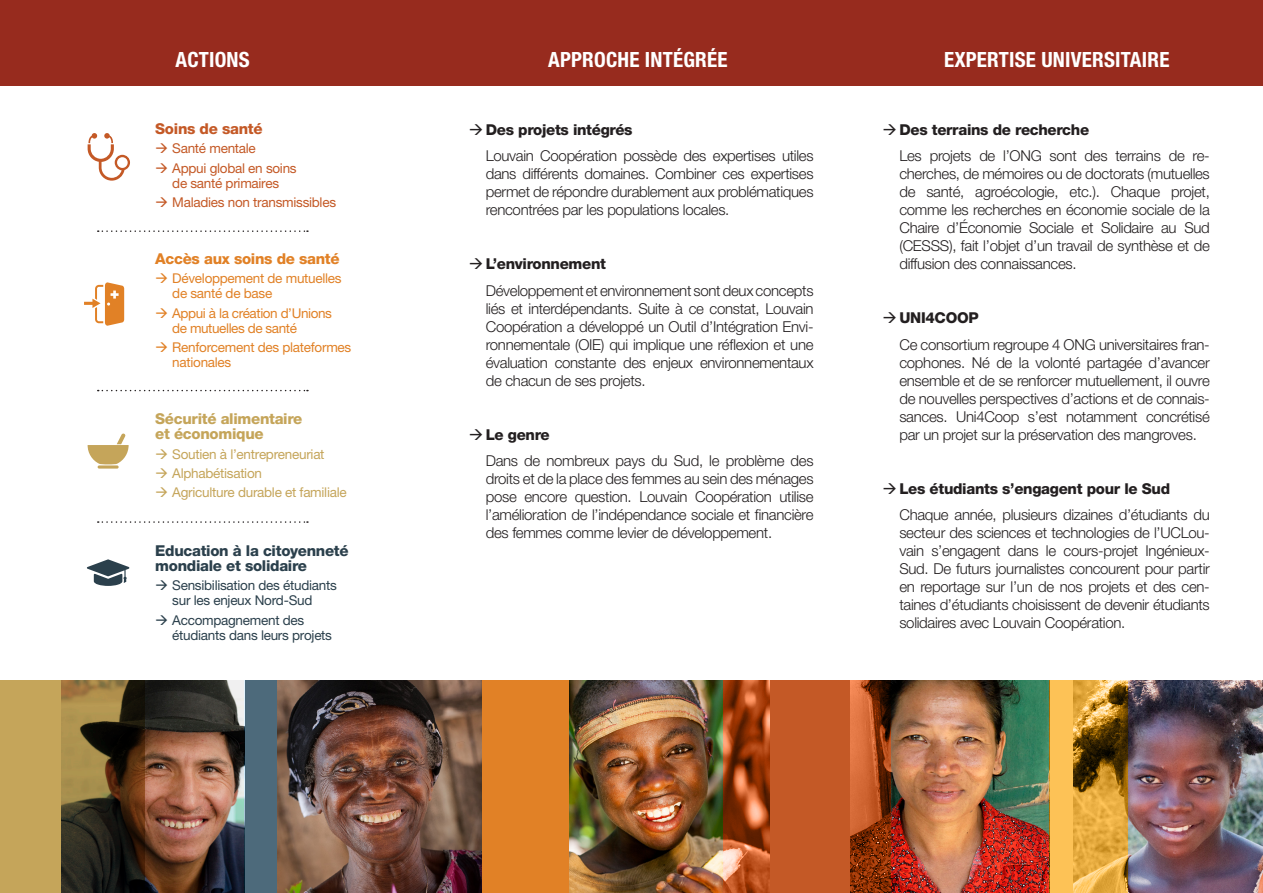
<style>
.page{position:relative;width:1263px;height:893px;background:#fff}
.page>*{position:absolute;margin:0;border:0;box-sizing:border-box;transform-origin:0 0}
.t1{font:700 condensed 21px "Helvetica Neue LT Pro";letter-spacing:.01em;color:#fff}
.t2{font:300 15px/18px "Helvetica Neue LT Pro";letter-spacing:-.02em;color:#231f20;text-align:justify}
.t3{font:800 15px "Helvetica Neue LT Pro";letter-spacing:-.02em;color:#231f20}
.t4{font:800 15px "Helvetica Neue LT Pro";letter-spacing:-.02em;color:#2b404c}
.t5{font:800 15px/15px "Helvetica Neue LT Pro";letter-spacing:-.02em;color:#c5a55a}
.t6{font:800 15px "Helvetica Neue LT Pro";letter-spacing:-.02em;color:#e18126}
.t7{font:800 15px "Helvetica Neue LT Pro";letter-spacing:-.02em;color:#c45926}
.t8{font:13.5px/15px "Helvetica Neue LT Pro";letter-spacing:-.02em;color:#e18126}
.t9{font:13.5px/15px "Helvetica Neue LT Pro";letter-spacing:-.02em;color:#2b404c;text-align:center}
.t10{font:13.5px/15px "Helvetica Neue LT Pro";letter-spacing:-.02em;color:#c45926;text-align:center}
.t11{font:13.5px "Helvetica Neue LT Pro";letter-spacing:-.02em;color:#c5a55a}
</style>
<div class="page">
<div style="left:0;top:0;width:1263px;height:85px;background:#972b1e"></div>
<img style="left:145px;top:680px;width:100px;height:213px">
<img style="left:277px;top:680px;width:206px;height:213px">
<div style="left:483px;top:680px;width:199px;height:213px;background:#e18126"></div>
<div style="left:245px;top:680px;width:32px;height:213px;background:#4d6a7b"></div>
<svg style="left:0;top:680px;width:145px;height:213px;background:#816a3b"></svg>
<svg style="left:88px;top:133px;width:42px;height:48px"></svg>
<svg style="left:84px;top:282px;width:40px;height:44px"></svg>
<svg style="left:88px;top:433px;width:41px;height:36px"></svg>
<svg style="left:87px;top:559px;width:42px;height:27px"></svg>
<svg style="left:98px;top:230px;width:210px;height:2px"></svg>
<svg style="left:98px;top:390px;width:210px;height:1px"></svg>
<svg style="left:98px;top:521px;width:210px;height:2px"></svg>
<img style="left:891px;top:680px;width:158px;height:213px">
<img style="left:570px;top:680px;width:153px;height:213px">
<img style="left:1127px;top:680px;width:136px;height:213px">
<svg style="left:723px;top:680px;width:168px;height:213px;background:#b45122"></svg>
<svg style="left:1049px;top:680px;width:78px;height:213px;background:#cb983b"></svg>
<p class="t1" style="left:175px;top:47px;width:76px">ACTIONS</p>
<p class="t7" style="left:155px;top:120px;width:109px">Soins de santé</p>
<p class="t10" style="left:155px;top:141px;width:102px">→ Santé mentale</p>
<p class="t10" style="left:155px;top:160px;width:143px">→ Appui global en soins de santé primaires</p>
<p class="t10" style="left:155px;top:194px;width:182px">→ Maladies non transmissibles</p>
<p class="t6" style="left:155px;top:250px;width:186px">Accès aux soins de santé</p>
<p class="t8" style="left:172px;top:271px;width:171px;text-indent:-17px">→ Développement de mutuelles de santé de base</p>
<p class="t8" style="left:172px;top:305px;width:161px;text-indent:-17px">→ Appui à la création d’Unions de mutuelles de santé</p>
<p class="t8" style="left:172px;top:339px;width:180px;text-indent:-17px">→ Renforcement des plateformes nationales</p>
<p class="t5" style="left:155px;top:412px;width:149px">Sécurité alimentaire et économique</p>
<p class="t11" style="left:155px;top:446px;width:171px">→ Soutien à l’entrepreneuriat</p>
<p class="t11" style="left:155px;top:465px;width:108px">→ Alphabétisation</p>
<p class="t11" style="left:155px;top:484px;width:193px">→ Agriculture durable et familiale</p>
<p class="t4" style="left:155px;top:542px;width:195px">Education à la citoyenneté</p>
<p class="t4" style="left:155px;top:557px;width:153px">mondiale et solidaire</p>
<p class="t9" style="left:155px;top:578px;width:183px">→ Sensibilisation des étudiants sur les enjeux Nord-Sud</p>
<p class="t9" style="left:172px;top:612px;width:161px;text-align:left;text-indent:-17px">→ Accompagnement des étudiants dans leurs projets</p>
<p class="t1" style="left:548px;top:47px;width:181px">APPROCHE INTÉGRÉE</p>
<p class="t3" style="left:469px;top:121px;width:165px">→ Des projets intégrés</p>
<p class="t2" style="left:486px;top:147px;width:329px">Louvain Coopération possède des expertises utiles dans différents domaines. Combiner ces expertises permet de répondre durablement aux problématiques rencontrées par les populations locales.</p>
<p class="t3" style="left:469px;top:255px;width:139px">→ L’environnement</p>
<p class="t2" style="left:486px;top:281px;width:329px">Développement et environnement sont deux concepts liés et interdépendants. Suite à ce constat, Louvain Coopération a développé un Outil d’Intégration Envi&shy;ronnementale (OIE) qui implique une réflexion et une évaluation constante des enjeux environnementaux de chacun de ses projets.</p>
<p class="t3" style="left:469px;top:426px;width:83px">→ Le genre</p>
<p class="t2" style="left:486px;top:452px;width:329px">Dans de nombreux pays du Sud, le problème des droits et de la place des femmes au sein des ménages pose encore question. Louvain Coopération utilise l’amélioration de l’indépendance sociale et financière des femmes comme levier de développement.</p>
<p class="t1" style="left:944px;top:47px;width:227px">EXPERTISE UNIVERSITAIRE</p>
<p class="t3" style="left:882px;top:121px;width:208px">→ Des terrains de recherche</p>
<p class="t2" style="left:899px;top:147px;width:312px">Les projets de l’ONG sont des terrains de re&shy;cherches, de mémoires ou de doctorats (mutuelles de santé, agroécologie, etc.). Chaque projet, comme les recherches en économie sociale de la Chaire d’Économie Sociale et Solidaire au Sud (CESSS), fait l’objet d’un travail de synthèse et de diffusion des connaissances.</p>
<p class="t3" style="left:882px;top:309px;width:98px">→ UNI4COOP</p>
<p class="t2" style="left:899px;top:335px;width:312px">Ce consortium regroupe 4 ONG universitaires fran&shy;cophones. Né de la volonté partagée d’avancer ensemble et de se renforcer mutuellement, il ouvre de nouvelles perspectives d’actions et de connais&shy;sances. Uni4Coop s’est notamment concrétisé par un projet sur la préservation des mangroves.</p>
<p class="t3" style="left:882px;top:480px;width:289px">→ Les étudiants s’engagent pour le Sud</p>
<p class="t2" style="left:899px;top:506px;width:312px">Chaque année, plusieurs dizaines d’étudiants du secteur des sciences et technologies de l’UCLou&shy;vain s’engagent dans le cours-projet Ingénieux-Sud. De futurs journalistes concourent pour partir en reportage sur l’un de nos projets et des cen&shy;taines d’étudiants choisissent de devenir étudiants solidaires avec Louvain Coopération.</p>
</div>
